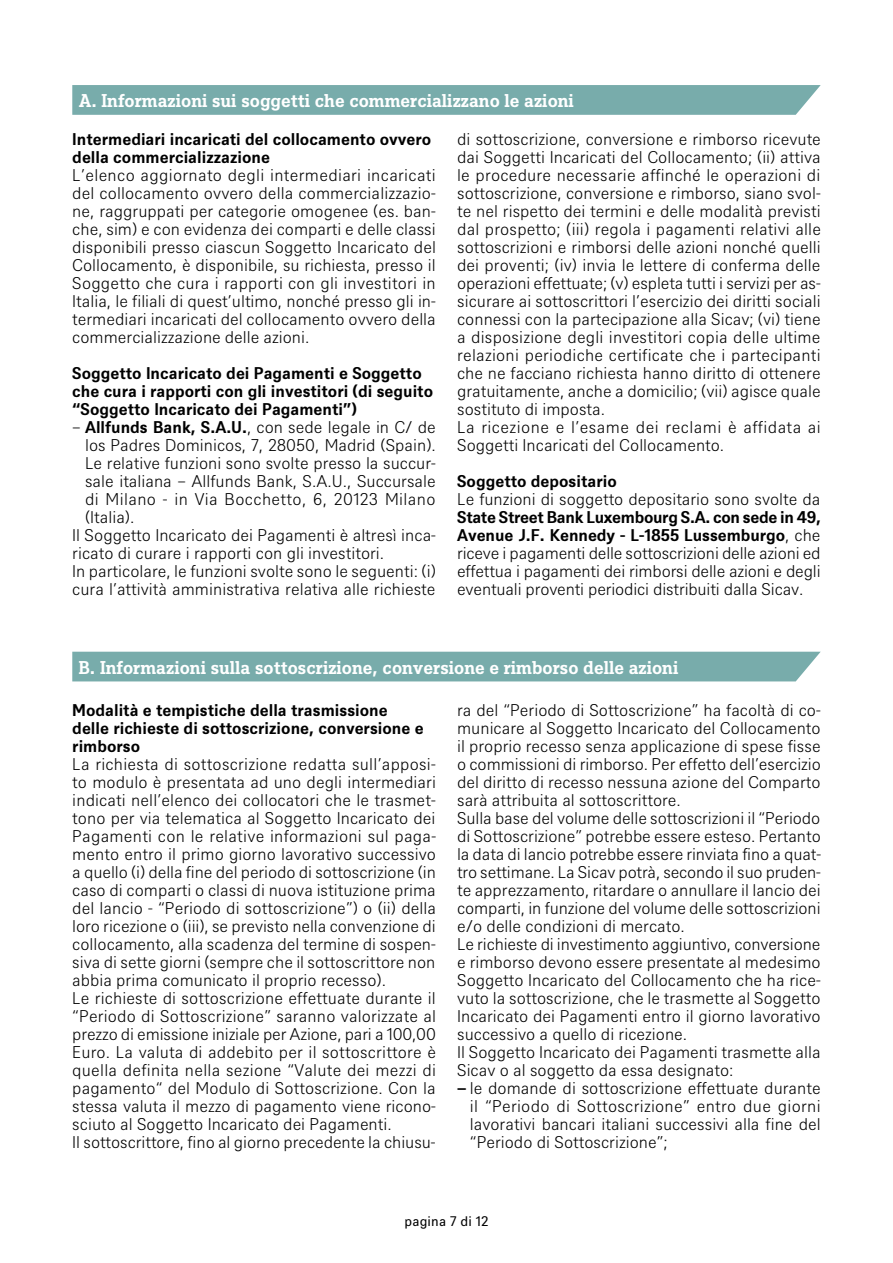
<style>
.page{position:relative;width:893px;height:1263px;background:#fff}
.page>*{position:absolute;margin:0;border:0;box-sizing:border-box;transform-origin:0 0}
.t1{font:700 18px "DWS Slab";color:#fff}
.t2{font:300 16.5px/18px "DWS Sans";color:#000;text-align:justify}
.t3{font:700 16.5px/18px "DWS Sans";color:#000}
.t4{font:300 16.5px "DWS Sans";letter-spacing:.02em;color:#000}
.t5{font:13.5px "DWS Sans";letter-spacing:.015em;color:#000}
.s1{font-weight:700}
</style>
<div class="page">
<div style="left:72px;top:85px;width:749px;height:30px;background:#78acab"></div>
<div style="left:72px;top:652px;width:749px;height:29px;background:#78acab"></div>
<p class="t1" style="left:79px;top:88px;width:497px">A. Informazioni sui soggetti che commercializzano le azioni</p>
<p class="t3" style="left:72px;top:129px;width:361px">Intermediari incaricati del collocamento ovvero della commercializzazione</p>
<p class="t2" style="left:72px;top:165px;width:365px">L’elenco aggiornato degli intermediari incaricati del collocamento ovvero della commercializzazio&shy;ne, raggruppati per categorie omogenee (es. ban&shy;che, sim) e con evidenza dei comparti e delle classi disponibili presso ciascun Soggetto Incaricato del Collocamento, è disponibile, su richiesta, presso il Soggetto che cura i rapporti con gli investitori in Italia, le filiali di quest’ultimo, nonché presso gli in&shy;termediari incaricati del collocamento ovvero della commercializzazione delle azioni.</p>
<p class="t3" style="left:72px;top:363px;width:362px">Soggetto Incaricato dei Pagamenti e Soggetto che cura i rapporti con gli investitori (di seguito “Soggetto Incaricato dei Pagamenti”)</p>
<p class="t2" style="left:72px;top:417px;width:365px">– <span class="s1">Allfunds Bank, S.A.U.</span>, con sede legale in C/ de</p>
<p class="t2" style="left:85px;top:435px;width:352px">los Padres Dominicos, 7, 28050, Madrid (Spain).</p>
<p class="t2" style="left:85px;top:453px;width:352px">Le relative funzioni sono svolte presso la succur-</p>
<p class="t2" style="left:85px;top:471px;width:352px">sale italiana – Allfunds Bank, S.A.U., Succursale</p>
<p class="t4" style="left:85px;top:488px;width:352px">di Milano - in Via Bocchetto, 6, 20123 Milano</p>
<p class="t2" style="left:85px;top:507px;width:51px">(Italia).</p>
<p class="t2" style="left:72px;top:525px;width:365px">Il Soggetto Incaricato dei Pagamenti è altresì inca-</p>
<p class="t2" style="left:72px;top:543px;width:313px">ricato di curare i rapporti con gli investitori.</p>
<p class="t2" style="left:72px;top:561px;width:365px">In particolare, le funzioni svolte sono le seguenti: (i)</p>
<p class="t2" style="left:72px;top:579px;width:365px">cura l’attività amministrativa relativa alle richieste</p>
<p class="t2" style="left:457px;top:129px;width:365px;text-align:left">di sottoscrizione, conversione e rimborso ricevute dai Soggetti Incaricati del Collocamento; (ii) attiva le procedure necessarie affinché le operazioni di sottoscrizione, conversione e rimborso, siano svol&shy;te nel rispetto dei termini e delle modalità previsti dal prospetto; (iii) regola i pagamenti relativi alle sottoscrizioni e rimborsi delle azioni nonché quelli dei proventi; (iv) invia le lettere di conferma delle operazioni effettuate; (v) espleta tutti i servizi per as&shy;sicurare ai sottoscrittori l’esercizio dei diritti sociali connessi con la partecipazione alla Sicav; (vi) tiene a disposizione degli investitori copia delle ultime relazioni periodiche certificate che i partecipanti che ne facciano richiesta hanno diritto di ottenere gratuitamente, anche a domicilio; (vii) agisce quale sostituto di imposta.<br>La ricezione e l’esame dei reclami è affidata ai Soggetti Incaricati del Collocamento.</p>
<p class="t3" style="left:457px;top:471px;width:161px">Soggetto depositario</p>
<p class="t2" style="left:457px;top:489px;width:365px">Le funzioni di soggetto depositario sono svolte da</p>
<p class="t2" style="left:457px;top:507px;width:365px"><span class="s1">State Street Bank Luxembourg S.A. con sede in 49, Avenue J.F. Kennedy - L-1855 Lussemburgo</span>, che riceve i pagamenti delle sottoscrizioni delle azioni ed effettua i pagamenti dei rimborsi delle azioni e degli eventuali proventi periodici distribuiti dalla Sicav.</p>
<p class="t1" style="left:79px;top:655px;width:601px">B. Informazioni sulla sottoscrizione, conversione e rimborso delle azioni</p>
<p class="t3" style="left:72px;top:700px;width:353px">Modalità e tempistiche della trasmissione delle richieste di sottoscrizione, conversione e rimborso</p>
<p class="t2" style="left:72px;top:754px;width:365px;text-align:left">La richiesta di sottoscrizione redatta sull’apposi&shy;to modulo è presentata ad uno degli intermediari indicati nell’elenco dei collocatori che le trasmet&shy;tono per via telematica al Soggetto Incaricato dei Pagamenti con le relative informazioni sul paga&shy;mento entro il primo giorno lavorativo successivo a quello (i) della fine del periodo di sottoscrizione (in caso di comparti o classi di nuova istituzione prima del lancio - “Periodo di sottoscrizione”) o (ii) della loro ricezione o (iii), se previsto nella convenzione di collocamento, alla scadenza del termine di sospen&shy;siva di sette giorni (sempre che il sottoscrittore non abbia prima comunicato il proprio recesso).<br>Le richieste di sottoscrizione effettuate durante il “Periodo di Sottoscrizione” saranno valorizzate al prezzo di emissione iniziale per Azione, pari a 100,00<br>Euro. La valuta di addebito per il sottoscrittore è quella definita nella sezione “Valute dei mezzi di pagamento“ del Modulo di Sottoscrizione. Con la stessa valuta il mezzo di pagamento viene ricono&shy;sciuto al Soggetto Incaricato dei Pagamenti.<br>Il sottoscrittore, fino al giorno precedente la chiusu-</p>
<p class="t2" style="left:457px;top:700px;width:365px;text-align:left">ra del “Periodo di Sottoscrizione” ha facoltà di co&shy;municare al Soggetto Incaricato del Collocamento il proprio recesso senza applicazione di spese fisse o commissioni di rimborso. Per effetto dell’esercizio del diritto di recesso nessuna azione del Comparto sarà attribuita al sottoscrittore.<br>Sulla base del volume delle sottoscrizioni il “Periodo di Sottoscrizione” potrebbe essere esteso. Pertanto la data di lancio potrebbe essere rinviata fino a quat&shy;tro settimane. La Sicav potrà, secondo il suo pruden&shy;te apprezzamento, ritardare o annullare il lancio dei comparti, in funzione del volume delle sottoscrizioni e/o delle condizioni di mercato.<br>Le richieste di investimento aggiuntivo, conversione e rimborso devono essere presentate al medesimo Soggetto Incaricato del Collocamento che ha rice&shy;vuto la sottoscrizione, che le trasmette al Soggetto Incaricato dei Pagamenti entro il giorno lavorativo successivo a quello di ricezione.<br>Il Soggetto Incaricato dei Pagamenti trasmette alla Sicav o al soggetto da essa designato:</p>
<p class="t2" style="left:470px;top:1078px;width:352px;text-indent:-13px"><span class="s1">–</span> le domande di sottoscrizione effettuate durante il “Periodo di Sottoscrizione” entro due giorni lavorativi bancari italiani successivi alla fine del “Periodo di Sottoscrizione”;</p>
<p class="t5" style="left:404px;top:1212px;width:86px">pagina 7 di 12</p>
</div>
